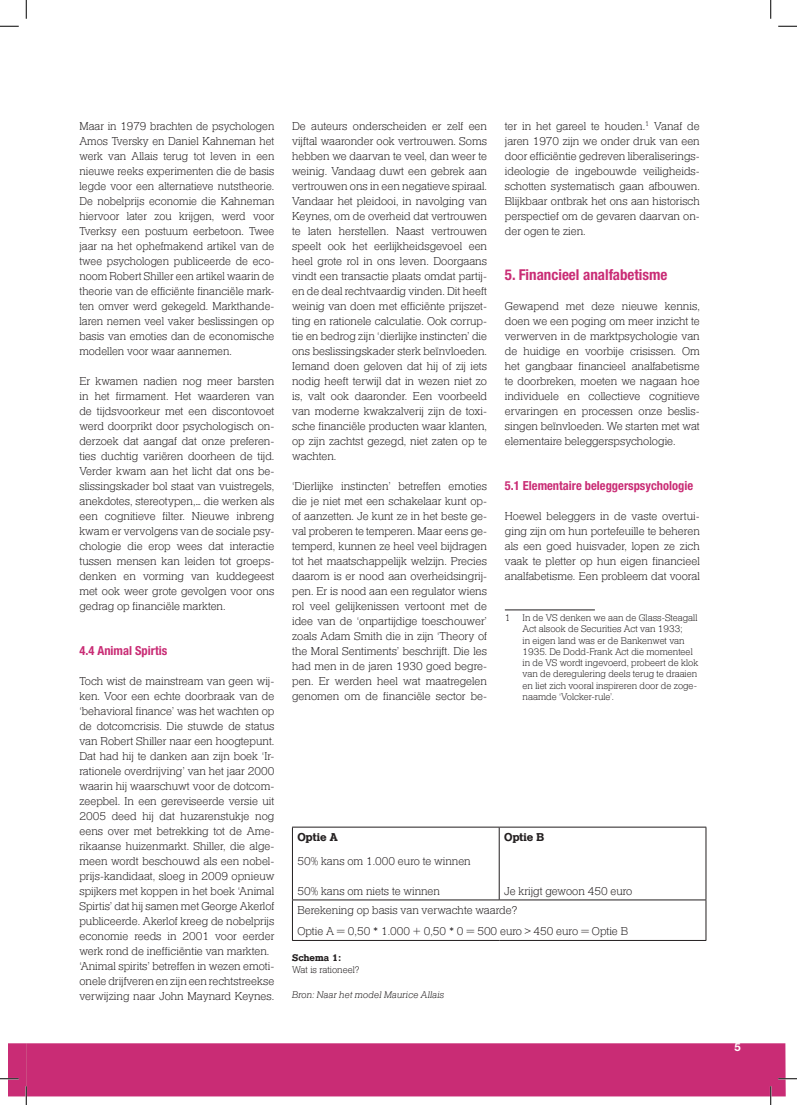
<style>
.page{position:relative;width:797px;height:1105px;background:#fff}
.page>*{position:absolute;margin:0;border:0;box-sizing:border-box;transform-origin:0 0}
.t1{font:700 condensed 15px "Helvetica Neue LT Pro";color:#c92c75}
.t2{font:700 condensed 12.5px "Helvetica Neue LT Pro";color:#c92c75}
.t3{font:300 11.88px/15px "Helserif";color:#231f20;text-align:justify}
.t4{font:700 11.88px "Helserif";color:#231f20}
.t5{font:700 11.25px "Helvetica Neue LT Pro";color:#fff}
.t6{font:300 10px/11.2px "Helserif";color:#231f20}
.t7{font:italic 300 10px "Helserif";color:#231f20}
.t8{font:700 10px "Helserif";color:#231f20}
</style>
<div class="page">
<div style="left:27px;top:1043px;width:758px;height:53px;background:#c92c75"></div>
<hr style="left:505px;top:610px;width:90px;height:1px;background:#231f20">
<hr style="left:292px;top:900px;width:1px;height:40px;background:#231f20">
<hr style="left:705px;top:900px;width:1px;height:40px;background:#231f20">
<hr style="left:292px;top:940px;width:207px;height:1px;background:#231f20">
<hr style="left:499px;top:940px;width:207px;height:1px;background:#231f20">
<hr style="left:499px;top:827px;width:1px;height:73px;background:#231f20">
<hr style="left:292px;top:827px;width:207px;height:1px;background:#231f20">
<hr style="left:292px;top:827px;width:1px;height:73px;background:#231f20">
<hr style="left:499px;top:827px;width:207px;height:1px;background:#231f20">
<hr style="left:705px;top:827px;width:1px;height:73px;background:#231f20">
<hr style="left:292px;top:900px;width:207px;height:1px;background:#231f20">
<hr style="left:499px;top:900px;width:207px;height:1px;background:#231f20">
<svg style="left:0;top:25px;width:19px;height:2px"></svg>
<svg style="left:778px;top:25px;width:19px;height:2px"></svg>
<svg style="left:778px;top:1078px;width:19px;height:1px"></svg>
<svg style="left:25px;top:0;width:2px;height:19px"></svg>
<svg style="left:0;top:1043px;width:27px;height:62px"></svg>
<svg style="left:770px;top:0;width:1px;height:19px"></svg>
<svg style="left:770px;top:1086px;width:1px;height:19px"></svg>
<p class="t3" style="left:79px;top:119px;width:196px">Maar in 1979 brachten de psychologen Amos Tversky en Daniel Kahneman het werk van Allais terug tot leven in een nieuwe reeks experimenten die de basis legde voor een alternatieve nutstheorie.<br>De nobelprijs economie die Kahneman hiervoor later zou krijgen, werd voor Tverksy een postuum eerbetoon. Twee jaar na het ophefmakend artikel van de twee psychologen publiceerde de eco&shy;noom Robert Shiller een artikel waarin de theorie van de efficiënte financiële mark&shy;ten omver werd gekegeld. Markthande&shy;laren nemen veel vaker beslissingen op basis van emoties dan de economische modellen voor waar aannemen.</p>
<p class="t3" style="left:79px;top:374px;width:196px">Er kwamen nadien nog meer barsten in het firmament. Het waarderen van de tijdsvoorkeur met een discontovoet werd doorprikt door psychologisch on&shy;derzoek dat aangaf dat onze preferen&shy;ties duchtig variëren doorheen de tijd.<br>Verder kwam aan het licht dat ons be&shy;slissingskader bol staat van vuistregels, anekdotes, stereotypen,… die werken als een cognitieve filter. Nieuwe inbreng kwam er vervolgens van de sociale psy&shy;chologie die erop wees dat interactie tussen mensen kan leiden tot groeps&shy;denken en vorming van kuddegeest met ook weer grote gevolgen voor ons gedrag op financiële markten.</p>
<p class="t2" style="left:79px;top:643px;width:89px">4.4 Animal Spirtis</p>
<p class="t3" style="left:79px;top:674px;width:196px;text-align:left">Toch wist de mainstream van geen wij&shy;ken. Voor een echte doorbraak van de ‘behavioral finance’ was het wachten op de dotcomcrisis. Die stuwde de status van Robert Shiller naar een hoogtepunt.<br>Dat had hij te danken aan zijn boek ‘Ir&shy;rationele overdrijving’ van het jaar 2000 waarin hij waarschuwt voor de dotcom&shy;zeepbel. In een gereviseerde versie uit 2005 deed hij dat huzarenstukje nog eens over met betrekking tot de Ame&shy;rikaanse huizenmarkt. Shiller, die alge&shy;meen wordt beschouwd als een nobel&shy;prijs-kandidaat, sloeg in 2009 opnieuw spijkers met koppen in het boek ‘Animal Spirtis’ dat hij samen met George Akerlof publiceerde. Akerlof kreeg de nobelprijs economie reeds in 2001 voor eerder werk rond de inefficiëntie van markten. ‘Animal spirits’ betreffen in wezen emoti&shy;onele drijfveren en zijn een rechtstreekse verwijzing naar John Maynard Keynes.</p>
<p class="t3" style="left:292px;top:119px;width:196px">De auteurs onderscheiden er zelf een vijftal waaronder ook vertrouwen. Soms hebben we daarvan te veel, dan weer te weinig. Vandaag duwt een gebrek aan vertrouwen ons in een negatieve spiraal.<br>Vandaar het pleidooi, in navolging van Keynes, om de overheid dat vertrouwen te laten herstellen. Naast vertrouwen speelt ook het eerlijkheidsgevoel een heel grote rol in ons leven. Doorgaans vindt een transactie plaats omdat partij&shy;en de deal rechtvaardig vinden. Dit heeft weinig van doen met efficiënte prijszet&shy;ting en rationele calculatie. Ook corrup&shy;tie en bedrog zijn ‘dierlijke instincten’ die ons beslissingskader sterk beïnvloeden.<br>Iemand doen geloven dat hij of zij iets nodig heeft terwijl dat in wezen niet zo is, valt ook daaronder. Een voorbeeld van moderne kwakzalverij zijn de toxi&shy;sche financiële producten waar klanten, op zijn zachtst gezegd, niet zaten op te wachten.</p>
<p class="t3" style="left:292px;top:479px;width:196px">‘Dierlijke instincten’ betreffen emoties die je niet met een schakelaar kunt op&shy;of aanzetten. Je kunt ze in het beste ge&shy;val proberen te temperen. Maar eens ge&shy;temperd, kunnen ze heel veel bijdragen tot het maatschappelijk welzijn. Precies daarom is er nood aan overheidsingrij&shy;pen. Er is nood aan een regulator wiens rol veel gelijkenissen vertoont met de idee van de ‘onpartijdige toeschouwer’ zoals Adam Smith die in zijn ‘Theory of the Moral Sentiments’ beschrijft. Die les had men in de jaren 1930 goed begre&shy;pen. Er werden heel wat maatregelen genomen om de financiële sector be-</p>
<p class="t3" style="left:505px;top:119px;width:196px">ter in het gareel te houden.<sup>1</sup> Vanaf de jaren 1970 zijn we onder druk van een door efficiëntie gedreven liberaliserings&shy;ideologie de ingebouwde veiligheids&shy;schotten systematisch gaan afbouwen.<br>Blijkbaar ontbrak het ons aan historisch perspectief om de gevaren daarvan on&shy;der ogen te zien.</p>
<p class="t1" style="left:505px;top:266px;width:164px">5. Financieel analfabetisme</p>
<p class="t3" style="left:505px;top:299px;width:196px">Gewapend met deze nieuwe kennis, doen we een poging om meer inzicht te verwerven in de marktpsychologie van de huidige en voorbije crisissen. Om het gangbaar financieel analfabetisme te doorbreken, moeten we nagaan hoe individuele en collectieve cognitieve ervaringen en processen onze beslis&shy;singen beïnvloeden. We starten met wat elementaire beleggerspsychologie.</p>
<p class="t2" style="left:505px;top:478px;width:190px">5.1 Elementaire beleggerspsychologie</p>
<p class="t3" style="left:505px;top:509px;width:196px">Hoewel beleggers in de vaste overtui&shy;ging zijn om hun portefeuille te beheren als een goed huisvader, lopen ze zich vaak te pletter op hun eigen financieel analfabetisme. Een probleem dat vooral</p>
<p class="t6" style="left:522px;top:613px;width:177px;text-indent:-18px">1 In de VS denken we aan de Glass-Steagall Act alsook de Securities Act van 1933;<br>in eigen land was er de Bankenwet van 1935. De Dodd-Frank Act die momenteel in de VS wordt ingevoerd, probeert de klok van de deregulering deels terug te draaien en liet zich vooral inspireren door de zoge&shy;naamde ‘Volcker-rule’.</p>
<p class="t4" style="left:297px;top:830px;width:42px">Optie A</p>
<p class="t3" style="left:297px;top:854px;width:175px">50% kans om 1.000 euro te winnen</p>
<p class="t3" style="left:297px;top:884px;width:144px">50% kans om niets te winnen</p>
<p class="t4" style="left:504px;top:830px;width:42px">Optie B</p>
<p class="t3" style="left:297px;top:882px;width:336px;line-height:18.6px;text-indent:207px">Je krijgt gewoon 450 euro<br>Berekening op basis van verwachte waarde?</p>
<p class="t3" style="left:297px;top:924px;width:332px">Optie A = 0,50 * 1.000 + 0,50 * 0 = 500 euro &gt; 450 euro = Optie B</p>
<p class="t8" style="left:292px;top:951px;width:51px">Schema 1:</p>
<p class="t6" style="left:292px;top:965px;width:69px">Wat is rationeel?</p>
<p class="t7" style="left:292px;top:989px;width:154px">Bron: Naar het model Maurice Allais</p>
<p class="t5" style="left:734px;top:1040px;width:8px">5</p>
</div>
